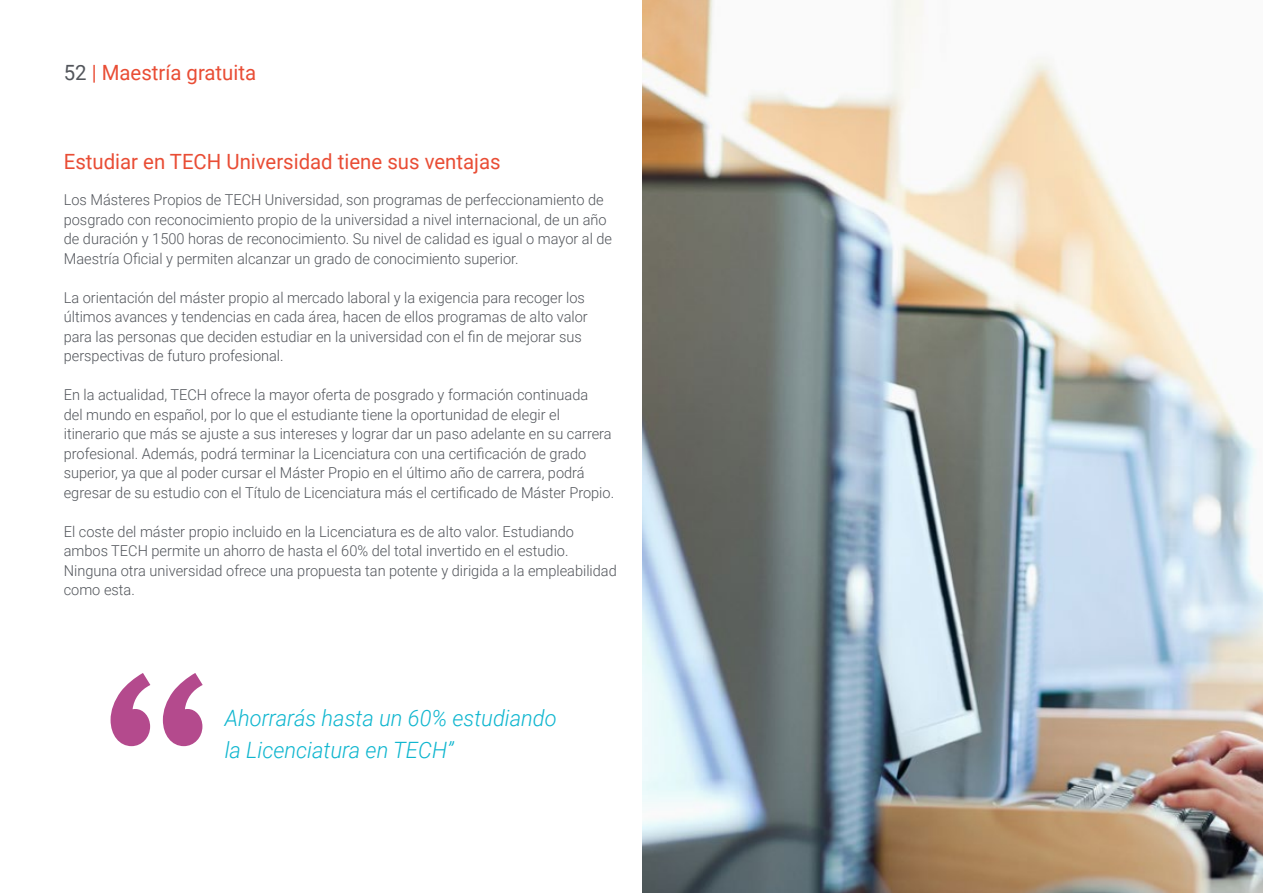
<style>
.page{position:relative;width:1263px;height:893px;background:#fff}
.page>*{position:absolute;margin:0;border:0;box-sizing:border-box;transform-origin:0 0}
.t1{font:italic 300 22.5px/31.5px "Roboto";color:#0fb6cf}
.t2{font:21px "Roboto";color:#e94d35}
.t3{font:300 15px/19.5px "Roboto";color:#52555b}
.s1{color:#52555b}
</style>
<div class="page">
<svg style="left:111px;top:673px;width:92px;height:73px"></svg>
<img style="left:642px;top:0;width:621px;height:893px">
<h2 class="t2" style="left:64px;top:57px;width:194px"><span class="s1">52</span> | Maestría gratuita</h2>
<h2 class="t2" style="left:64px;top:147px;width:438px">Estudiar en TECH Universidad tiene sus ventajas</h2>
<p class="t3" style="left:64px;top:190px;width:550px">Los Másteres Propios de TECH Universidad, son programas de perfeccionamiento de posgrado con reconocimiento propio de la universidad a nivel internacional, de un año de duración y 1500 horas de reconocimiento. Su nivel de calidad es igual o mayor al de Maestría Oficial y permiten alcanzar un grado de conocimiento superior.</p>
<p class="t3" style="left:64px;top:287px;width:526px">La orientación del máster propio al mercado laboral y la exigencia para recoger los últimos avances y tendencias en cada área, hacen de ellos programas de alto valor para las personas que deciden estudiar en la universidad con el fin de mejorar sus perspectivas de futuro profesional.</p>
<p class="t3" style="left:64px;top:385px;width:552px">En la actualidad, TECH ofrece la mayor oferta de posgrado y formación continuada<br>del mundo en español, por lo que el estudiante tiene la oportunidad de elegir el itinerario que más se ajuste a sus intereses y lograr dar un paso adelante en su carrera profesional. Además, podrá terminar la Licenciatura con una certificación de grado superior, ya que al poder cursar el Máster Propio en el último año de carrera, podrá egresar de su estudio con el Título de Licenciatura más el certificado de Máster Propio.</p>
<p class="t3" style="left:64px;top:521px;width:555px">El coste del máster propio incluido en la Licenciatura es de alto valor. Estudiando ambos TECH permite un ahorro de hasta el 60% del total invertido en el estudio.<br>Ninguna otra universidad ofrece una propuesta tan potente y dirigida a la empleabilidad como esta.</p>
<h1 class="t1" style="left:225px;top:702px;width:334px">Ahorrarás hasta un 60% estudiando la Licenciatura en TECH”</h1>
</div>
